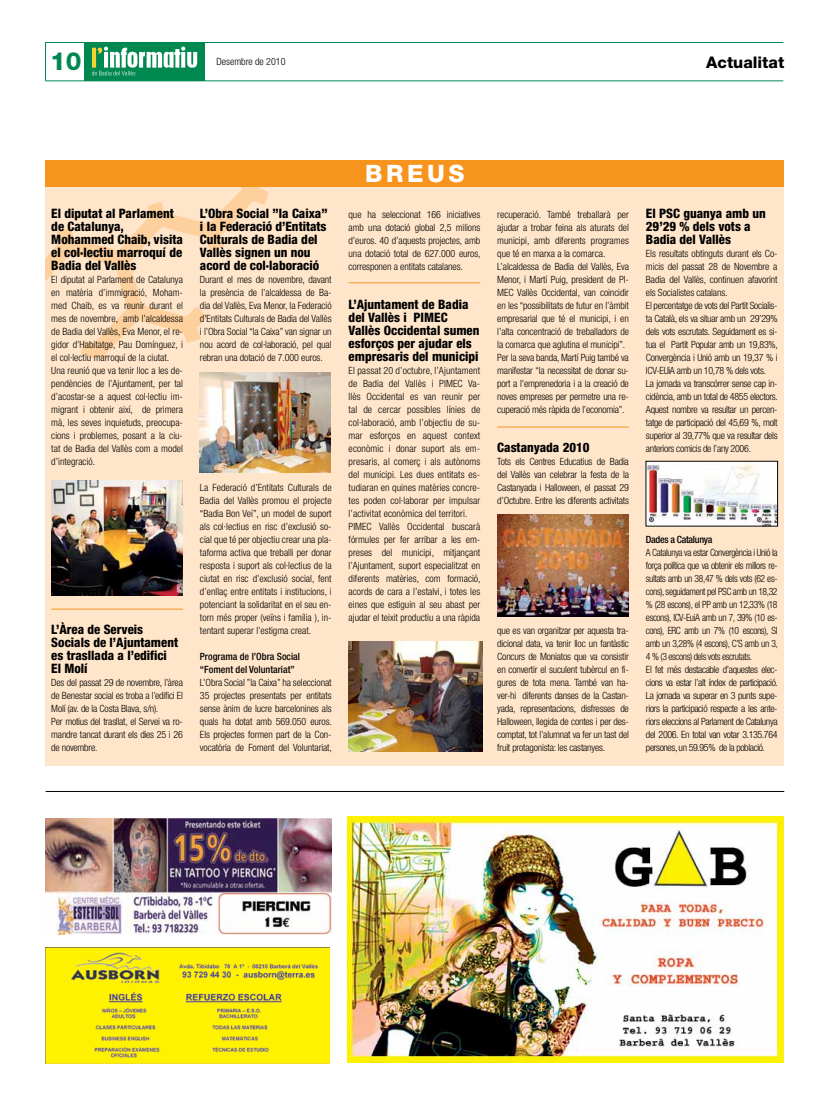
<style>
.page{position:relative;width:823px;height:1106px;background:#fff}
.page>*{position:absolute;margin:0;border:0;box-sizing:border-box;transform-origin:0 0}
.t1{font:800 25px "Helvetica Neue LT Std";color:#008851}
.t2{font:800 24px "Helvetica Neue LT Std";color:#fff}
.t3{font:800 16px "Helvetica Neue LT Std";color:#000}
.t4{font:800 condensed 13px/13px "Helvetica Neue LT Std";color:#000}
.t5{font:300 condensed 10px/13px "Helvetica Neue LT Std";letter-spacing:-.01em;color:#000;text-align:justify}
.t6{font:300 condensed 10px/13px "Helvetica Neue LT Std";letter-spacing:.01em;color:#000}
.t7{font:300 condensed 10px/13px "Helvetica Neue LT Std";letter-spacing:-.04em;color:#000;scale:.96 1}
.t8{font:300 condensed 10px/13px "Helvetica Neue LT Std";letter-spacing:-.03em;color:#000}
.t9{font:500 condensed 10px/13px "Helvetica Neue LT Std";color:#000}
.t10{font:500 condensed 10px "Helvetica Neue LT Std";letter-spacing:-.03em;color:#000}
</style>
<div class="page">
<hr style="left:45px;top:42px;width:737px;height:1px;background:#008851">
<hr style="left:45px;top:81px;width:737px;height:1px;background:#008851">
<hr style="left:45px;top:42px;width:1px;height:39px;background:#008851">
<div style="left:84px;top:42px;width:121px;height:39px;background:#008851"></div>
<svg style="left:92px;top:47px;width:105px;height:28px"></svg>
<hr style="left:46px;top:791px;width:737px;height:1px;background:#000">
<div style="left:46px;top:186px;width:737px;height:579px;background:#ffe6ca"></div>
<img style="left:46px;top:186px;width:230px;height:172px">
<hr style="left:51px;top:609px;width:132px;height:1px;background:#f7941e">
<hr style="left:348px;top:282px;width:132px;height:1px;background:#f7941e">
<hr style="left:497px;top:427px;width:131px;height:1px;background:#f7941e">
<div style="left:46px;top:160px;width:737px;height:26px;background:#f7941e"></div>
<img style="left:51px;top:480px;width:132px;height:115px">
<img style="left:200px;top:373px;width:130px;height:99px">
<img style="left:348px;top:641px;width:134px;height:110px">
<img style="left:647px;top:463px;width:128px;height:61px">
<img style="left:497px;top:514px;width:131px;height:102px">
<img style="left:347px;top:816px;width:435px;height:246px">
<img style="left:45px;top:818px;width:286px;height:116px">
<img style="left:45px;top:947px;width:284px;height:116px">
<h1 class="t1" style="left:50px;top:47px;width:33px">10</h1>
<p class="t5" style="left:216px;top:54px;width:70px">Desembre de 2010</p>
<h3 class="t3" style="left:705px;top:53px;width:79px">Actualitat</h3>
<h3 class="t4" style="left:51px;top:206px;width:133px">El diputat al Parlament de Catalunya,<br>Mohammed Chaib, visita el col·lectiu marroquí de<br>Badia del Vallès</h3>
<p class="t5" style="left:51px;top:272px;width:133px;text-align:left">El diputat al Parlament de Catalunya en matèria d’immigració, Moham&shy;med Chaib, es va reunir durant el mes de novembre, amb l’alcaldessa de Badia del Vallès, Eva Menor, el re&shy;gidor d’Habitatge, Pau Domínguez, i el col·lectiu marroquí de la ciutat.<br>Una reunió que va tenir lloc a les de&shy;pendències de l’Ajuntament, per tal d’acostar-se a aquest col·lectiu im&shy;migrant i obtenir així, de primera mà, les seves inquietuds, preocupa&shy;cions i problemes, posant a la ciu&shy;tat de Badia del Vallès com a model d’integració.</p>
<h3 class="t4" style="left:51px;top:622px;width:128px">L’Àrea de Serveis<br>Socials de l’Ajuntament es trasllada a l’edifici<br>El Molí</h3>
<p class="t5" style="left:51px;top:675px;width:133px;text-align:left">Des del passat 29 de novembre, l’àrea de Benestar social es troba a l’edifici El Molí (av. de la Costa Blava, s/n).<br>Per motius del trasllat, el Servei va ro&shy;mandre tancat durant els dies 25 i 26 de novembre.</p>
<h3 class="t4" style="left:200px;top:206px;width:129px">L’Obra Social ”la Caixa” i la Federació d’Entitats<br>Culturals de Badia del<br>Vallès signen un nou acord de col·laboració</h3>
<p class="t5" style="left:200px;top:272px;width:133px">Durant el mes de novembre, davant la presència de l’alcaldessa de Ba&shy;dia del Vallès, Eva Menor, la Federació d’Entitats Culturals de Badia del Vallès i l’Obra Social “la Caixa” van signar un nou acord de col·laboració, pel qual rebran una dotació de 7.000 euros.</p>
<p class="t5" style="left:200px;top:480px;width:133px">La Federació d’Entitats Culturals de Badia del Vallès promou el projecte “Badia Bon Veí”, un model de suport als col·lectius en risc d’exclusió so&shy;cial que té per objectiu crear una pla&shy;taforma activa que treballi per donar resposta i suport als col·lectius de la ciutat en risc d’exclusió social, fent d’enllaç entre entitats i institucions, i potenciant la solidaritat en el seu en&shy;torn més proper (veïns i família ), in&shy;tentant superar l’estigma creat.</p>
<p class="t9" style="left:200px;top:649px;width:102px">Programa de l’Obra Social “Foment del Voluntariat”</p>
<p class="t5" style="left:200px;top:675px;width:133px">L’Obra Social ”la Caixa” ha seleccionat 35 projectes presentats per entitats sense ànim de lucre barcelonines als quals ha dotat amb 569.050 euros.<br>Els projectes formen part de la Con&shy;vocatòria de Foment del Voluntariat,</p>
<h2 class="t2" style="left:365px;top:159px;width:41px">Breus</h2>
<p class="t5" style="left:348px;top:207px;width:133px">que ha seleccionat 166 iniciatives amb una dotació global 2,5 milions d’euros. 40 d’aquests projectes, amb una dotació total de 627.000 euros, corresponen a entitats catalanes.</p>
<h3 class="t4" style="left:348px;top:297px;width:132px">L’Ajuntament de Badia del Vallès i PIMEC<br>Vallès Occidental sumen esforços per ajudar els empresaris del municipi</h3>
<p class="t6" style="left:348px;top:363px;width:133px">El passat 20 d’octubre, l’Ajuntament de Badia del Vallès i PIMEC Va&shy;llès Occidental es van reunir per tal de cercar possibles línies de col·laboració, amb l’objectiu de su&shy;mar esforços en aquest context econòmic i donar suport als em&shy;presaris, al comerç i als autònoms del municipi. Les dues entitats es&shy;tudiaran en quines matèries concre&shy;tes poden col·laborar per impulsar l’activitat econòmica del territori.<br>PIMEC Vallès Occidental buscarà fórmules per fer arribar a les em&shy;preses del municipi, mitjançant l’Ajuntament, suport especialitzat en diferents matèries, com formació, acords de cara a l’estalvi, i totes les eines que estiguin al seu abast per ajudar el teixit productiu a una ràpida</p>
<p class="t5" style="left:497px;top:207px;width:133px;text-align:left">recuperació. També treballarà per ajudar a trobar feina als aturats del municipi, amb diferents programes que té en marxa a la comarca.<br>L’alcaldessa de Badia del Vallès, Eva Menor, i Martí Puig, president de PI-MEC Vallès Occidental, van coincidir en les “possibilitats de futur en l’àmbit empresarial que té el municipi, i en l’alta concentració de treballadors de la comarca que aglutina el municipi”.<br>Per la seva banda, Martí Puig també va manifestar “la necessitat de donar su&shy;port a l’emprenedoria i a la creació de noves empreses per permetre una re&shy;cuperació més ràpida de l’economia”.</p>
<h3 class="t4" style="left:497px;top:440px;width:94px">Castanyada 2010</h3>
<p class="t5" style="left:497px;top:454px;width:133px">Tots els Centres Educatius de Badia del Vallès van celebrar la festa de la Castanyada i Halloween, el passat 29 d’Octubre. Entre les diferents activitats</p>
<p class="t5" style="left:497px;top:623px;width:133px">que es van organitzar per aquesta tra&shy;dicional data, va tenir lloc un fantàstic Concurs de Moniatos que va consistir en convertir el suculent tubèrcul en fi&shy;gures de tota mena. També van ha&shy;ver-hi diferents danses de la Castan&shy;yada, representacions, disfresses de Halloween, llegida de contes i per des&shy;comptat, tot l’alumnat va fer un tast del fruit protagonista: les castanyes.</p>
<h3 class="t4" style="left:645px;top:206px;width:121px">El PSC guanya amb un<br>29’29 % dels vots a<br>Badia del Vallès</h3>
<p class="t8" style="left:645px;top:246px;width:133px">Els resultats obtinguts durant els Co&shy;micis del passat 28 de Novembre a Badia del Vallès, continuen afavorint els Socialistes catalans.<br>El percentatge de vots del Partit Socialis&shy;ta Català, els va situar amb un 29’29% dels vots escrutats. Seguidament es si&shy;tua el Partit Popular amb un 19,83%, Convergència i Unió amb un 19,37 % i ICV-EUiA amb un 10,78 % dels vots.<br>La jornada va transcórrer sense cap in&shy;cidència, amb un total de 4855 electors.<br>Aquest nombre va resultar un percen&shy;tatge de participació del 45,69 %, molt superior al 39,77% que va resultar dels anteriors comicis de l’any 2006.</p>
<p class="t10" style="left:645px;top:533px;width:68px">Dades a Catalunya</p>
<p class="t7" style="left:645px;top:545px;width:139px">A Catalunya va estar Convergència i Unió la força política que va obtenir els millors re&shy;sultats amb un 38,47 % dels vots (62 es&shy;cons), seguidament pel PSC amb un 18,32 % (28 escons), el PP amb un 12,33% (18 escons), ICV-EuiA amb un 7, 39% (10 es&shy;cons), ERC amb un 7% (10 escons), SI amb un 3,28% (4 escons), C’S amb un 3, 4 % (3 escons) dels vots escrutats.<br>El fet més destacable d’aquestes elec&shy;cions va estar l’alt índex de participació.<br>La jornada va superar en 3 punts supe&shy;riors la participació respecte a les ante&shy;riors eleccions al Parlament de Catalunya del 2006. En total van votar 3.135.764 persones, un 59.95% de la població.</p>
</div>
